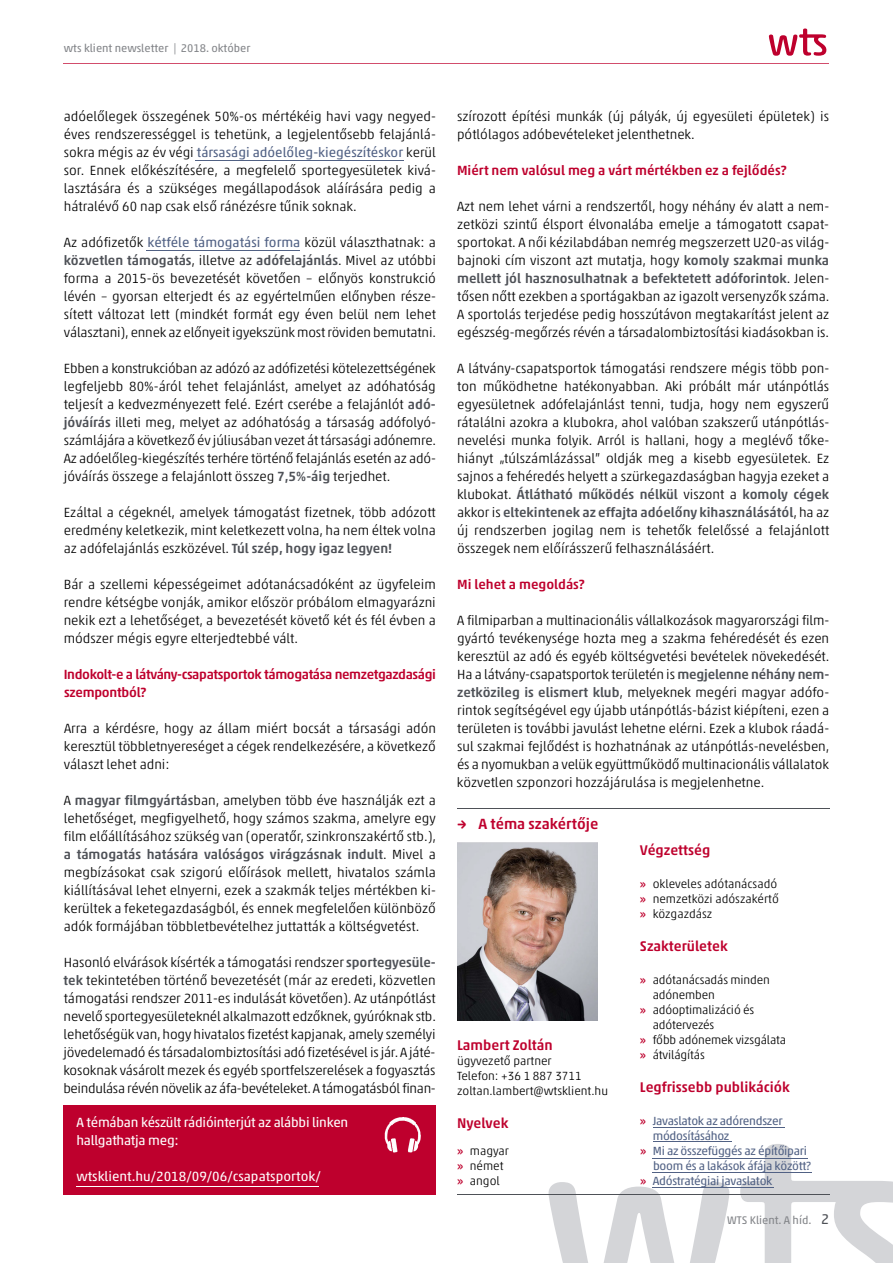
<style>
.page{position:relative;width:893px;height:1263px;background:#fff}
.page>*{position:absolute;margin:0;border:0;box-sizing:border-box;transform-origin:0 0}
.t1{font:500 15px "Akko Pro";color:#be002d}
.t2{font:500 14.25px "Akko Pro";color:#be002d}
.t3{font:300 13.5px/18px "Akko Pro";color:#000;text-align:justify}
.t4{font:500 13.5px/18px "Akko Pro";letter-spacing:-.015em;color:#be002d}
.t5{font:13.5px/18px "Akko Pro";letter-spacing:-.015em;color:#fff}
.t6{font:300 12px/15px "Akko Pro";color:#000}
.t7{font:12px "Akko Pro";letter-spacing:-.02em;color:#516184}
.t8{font:11.25px "Akko Pro";color:#838589}
.s1{font-weight:400;color:#516184}
.s2{font-weight:500;color:#4e5157}
.s3{font-family:"Akko Rounded Pro"}
.s4{font-weight:500;color:#be002d}
.s5{font-size:14.25px;color:#4e5157}
</style>
<div class="page">
<hr style="left:64px;top:64px;width:765px;height:1px;background:#d24d6c">
<svg style="left:769px;top:29px;width:57px;height:27px"></svg>
<svg style="left:549px;top:1182px;width:180px;height:81px"></svg>
<svg style="left:740px;top:1144px;width:153px;height:119px"></svg>
<hr style="left:196px;top:160px;width:208px;height:1px;background:#516184">
<hr style="left:147px;top:250px;width:153px;height:1px;background:#516184">
<div style="left:64px;top:1106px;width:372px;height:89px;background:#be002d"></div>
<img style="left:385px;top:1117px;width:36px;height:35px">
<hr style="left:77px;top:1186px;width:242px;height:1px;background:#fff">
<hr style="left:457px;top:808px;width:372px;height:1px;background:#4e5157">
<hr style="left:457px;top:1194px;width:372px;height:1px;background:#4e5157">
<img style="left:457px;top:843px;width:140px;height:178px">
<hr style="left:653px;top:1127px;width:131px;height:1px;background:#516184">
<hr style="left:653px;top:1141px;width:78px;height:1px;background:#516184">
<hr style="left:653px;top:1158px;width:155px;height:1px;background:#516184">
<hr style="left:653px;top:1172px;width:159px;height:1px;background:#516184">
<hr style="left:653px;top:1187px;width:121px;height:1px;background:#516184">
<p class="t8" style="left:64px;top:42px;width:188px">wts klient newsletter | 2018. október</p>
<p class="t3" style="left:64px;top:107px;width:374px">adóelőlegek összegének 50%-os mértékéig havi vagy negyed&shy;éves rendszerességgel is tehetünk, a legjelentősebb felajánlá&shy;sokra mégis az év végi <span class="s1">társasági adóelőleg-kiegészítéskor</span> kerül sor. Ennek előkészítésére, a megfelelő sportegyesületek kivá&shy;lasztására és a szükséges megállapodások aláírására pedig a hátralévő 60 nap csak első ránézésre tűnik soknak.</p>
<p class="t3" style="left:64px;top:233px;width:374px">Az adófizetők <span class="s1">kétféle támogatási forma</span> közül választhatnak: a <span class="s2">közvetlen támogatás</span>, illetve az <span class="s2">adófelajánlás</span>. Mivel az utóbbi forma a 2015-ös bevezetését követően – előnyös konstrukció lévén – gyorsan elterjedt és az egyértelműen előnyben része&shy;sített változat lett (mindkét formát egy éven belül nem lehet választani), ennek az előnyeit igyekszünk most röviden bemutatni.</p>
<p class="t3" style="left:64px;top:359px;width:374px">Ebben a konstrukcióban az adózó az adófizetési kötelezettségének legfeljebb 80%-áról tehet felajánlást, amelyet az adóhatóság teljesít a kedvezményezett felé. Ezért cserébe a felajánlót <span class="s2">adó&shy;jóváírás</span> illeti meg, melyet az adóhatóság a társaság adófolyó&shy;számlájára a következő év júliusában vezet át társasági adónemre.<br>Az adóelőleg-kiegészítés terhére történő felajánlás esetén az adó&shy;jóváírás összege a felajánlott összeg <span class="s2">7,5%-áig</span> terjedhet.</p>
<p class="t3" style="left:64px;top:503px;width:374px">Ezáltal a cégeknél, amelyek támogatást fizetnek, több adózott eredmény keletkezik, mint keletkezett volna, ha nem éltek volna az adófelajánlás eszközével. <span class="s2">Túl szép, hogy igaz legyen!</span></p>
<p class="t3" style="left:64px;top:575px;width:374px">Bár a szellemi képességeimet adótanácsadóként az ügyfeleim rendre kétségbe vonják, amikor először próbálom elmagyarázni nekik ezt a lehetőséget, a bevezetését követő két és fél évben a módszer mégis egyre elterjedtebbé vált.</p>
<p class="t4" style="left:64px;top:665px;width:374px">Indokolt-e a látvány-csapatsportok támogatása nemzetgazdasági szempontból?</p>
<p class="t3" style="left:64px;top:719px;width:374px">Arra a kérdésre, hogy az állam miért bocsát a társasági adón keresztül többletnyereséget a cégek rendelkezésére, a következő választ lehet adni:</p>
<p class="t3" style="left:64px;top:791px;width:374px">A <span class="s2">magyar filmgyártás</span>ban, amelyben több éve használják ezt a lehetőséget, megfigyelhető, hogy számos szakma, amelyre egy film előállításához szükség van (operatőr, szinkronszakértő stb.), <span class="s2">a támogatás hatására valóságos virágzásnak indult</span>. Mivel a megbízásokat csak szigorú előírások mellett, hivatalos számla kiállításával lehet elnyerni, ezek a szakmák teljes mértékben ki&shy;kerültek a feketegazdaságból, és ennek megfelelően különböző adók formájában többletbevételhez juttatták a költségvetést.</p>
<p class="t3" style="left:63px;top:953px;width:374px">Hasonló elvárások kísérték a támogatási rendszer <span class="s2">sportegyesüle&shy;tek</span> tekintetében történő bevezetését (már az eredeti, közvetlen támogatási rendszer 2011-es indulását követően). Az utánpótlást nevelő sportegyesületeknél alkalmazott edzőknek, gyúróknak stb. lehetőségük van, hogy hivatalos fizetést kapjanak, amely személyi jövedelemadó és társadalombiztosítási adó fizetésével is jár. A játé&shy;kosoknak vásárolt mezek és egyéb sportfelszerelések a fogyasztás beindulása révén növelik az áfa-bevételeket. A támogatásból finan-</p>
<p class="t5" style="left:76px;top:1113px;width:273px">A témában készült rádióinterjút az alábbi linken hallgathatja meg:</p>
<p class="t5" style="left:76px;top:1167px;width:246px">wtsklient.hu/2018/09/06/csapatsportok/</p>
<p class="t3" style="left:457px;top:107px;width:374px">szírozott építési munkák (új pályák, új egyesületi épületek) is pótlólagos adóbevételeket jelenthetnek.</p>
<p class="t4" style="left:457px;top:161px;width:331px">Miért nem valósul meg a várt mértékben ez a fejlődés?</p>
<p class="t3" style="left:457px;top:197px;width:374px">Azt nem lehet várni a rendszertől, hogy néhány év alatt a nem&shy;zetközi szintű élsport élvonalába emelje a támogatott csapat&shy;sportokat. A női kézilabdában nemrég megszerzett U20-as világ&shy;bajnoki cím viszont azt mutatja, hogy <span class="s2">komoly szakmai munka mellett jól hasznosulhatnak a befektetett adóforintok</span>. Jelen&shy;tősen nőtt ezekben a sportágakban az igazolt versenyzők száma.<br>A sportolás terjedése pedig hosszútávon megtakarítást jelent az egészség-megőrzés révén a társadalombiztosítási kiadásokban is.</p>
<p class="t3" style="left:457px;top:359px;width:374px">A látvány-csapatsportok támogatási rendszere mégis több pon&shy;ton működhetne hatékonyabban. Aki próbált már utánpótlás egyesületnek adófelajánlást tenni, tudja, hogy nem egyszerű rátalálni azokra a klubokra, ahol valóban szakszerű utánpótlás&shy;nevelési munka folyik. Arról is hallani, hogy a meglévő tőke&shy;hiányt „túlszámlázással” oldják meg a kisebb egyesületek. Ez sajnos a fehéredés helyett a szürkegazdaságban hagyja ezeket a klubokat. <span class="s2">Átlátható működés nélkül</span> viszont a <span class="s2">komoly cégek </span>akkor is <span class="s2">eltekintenek az effajta adóelőny kihasználásától</span>, ha az új rendszerben jogilag nem is tehetők felelőssé a felajánlott összegek nem előírásszerű felhasználásáért.</p>
<p class="t4" style="left:457px;top:575px;width:129px">Mi lehet a megoldás?</p>
<p class="t3" style="left:457px;top:611px;width:374px">A filmiparban a multinacionális vállalkozások magyarországi film&shy;gyártó tevékenysége hozta meg a szakma fehéredését és ezen keresztül az adó és egyéb költségvetési bevételek növekedését.<br>Ha a látvány-csapatsportok területén is <span class="s2">megjelenne néhány nem&shy;zetközileg is elismert klub</span>, melyeknek megéri magyar adófo&shy;rintok segítségével egy újabb utánpótlás-bázist kiépíteni, ezen a területen is további javulást lehetne elérni. Ezek a klubok ráadá&shy;sul szakmai fejlődést is hozhatnának az utánpótlás-nevelésben, és a nyomukban a velük együttműködő multinacionális vállalatok közvetlen szponzori hozzájárulása is megjelenhetne.</p>
<p class="t1" style="left:457px;top:815px;width:143px"><span class="s3">→</span> A téma szakértője</p>
<p class="t2" style="left:457px;top:1036px;width:97px">Lambert Zoltán</p>
<p class="t6" style="left:457px;top:1053px;width:152px">ügyvezető partner<br>Telefon: +36 1 887 3711 zoltan.lambert@wtsklient.hu</p>
<p class="t2" style="left:457px;top:1114px;width:53px">Nyelvek</p>
<p class="t6" style="left:457px;top:1143px;width:53px"><span class="s4">»</span> magyar <span class="s4">»</span> német <span class="s4">»</span> angol</p>
<p class="t2" style="left:640px;top:841px;width:72px">Végzettség</p>
<p class="t6" style="left:640px;top:876px;width:140px"><span class="s4">»</span> okleveles adótanácsadó <span class="s4">»</span> nemzetközi adószakértő <span class="s4">»</span> közgazdász</p>
<p class="t2" style="left:640px;top:937px;width:89px">Szakterületek</p>
<p class="t6" style="left:640px;top:972px;width:131px"><span class="s4">»</span> adótanácsadás minden</p>
<p class="t6" style="left:653px;top:987px;width:64px">adónemben</p>
<p class="t6" style="left:640px;top:1002px;width:116px"><span class="s4">»</span> adóoptimalizáció és</p>
<p class="t6" style="left:653px;top:1017px;width:63px">adótervezés</p>
<p class="t6" style="left:640px;top:1032px;width:148px"><span class="s4">»</span> főbb adónemek vizsgálata</p>
<p class="t6" style="left:640px;top:1047px;width:66px"><span class="s4">»</span> átvilágítás</p>
<p class="t2" style="left:640px;top:1078px;width:151px">Legfrissebb publikációk</p>
<p class="t7" style="left:640px;top:1113px;width:144px"><span class="s4">»</span> Javaslatok az adórendszer</p>
<p class="t7" style="left:653px;top:1128px;width:78px">módosításához</p>
<p class="t7" style="left:640px;top:1143px;width:169px"><span class="s4">»</span> Mi az összefüggés az építőipari</p>
<p class="t7" style="left:653px;top:1158px;width:160px">boom és a lakások áfája között?</p>
<p class="t7" style="left:640px;top:1173px;width:134px"><span class="s4">»</span> Adóstratégiai javaslatok</p>
<p class="t8" style="left:727px;top:1213px;width:104px">WTS Klient. A híd. <span class="s5">2</span></p>
</div>
